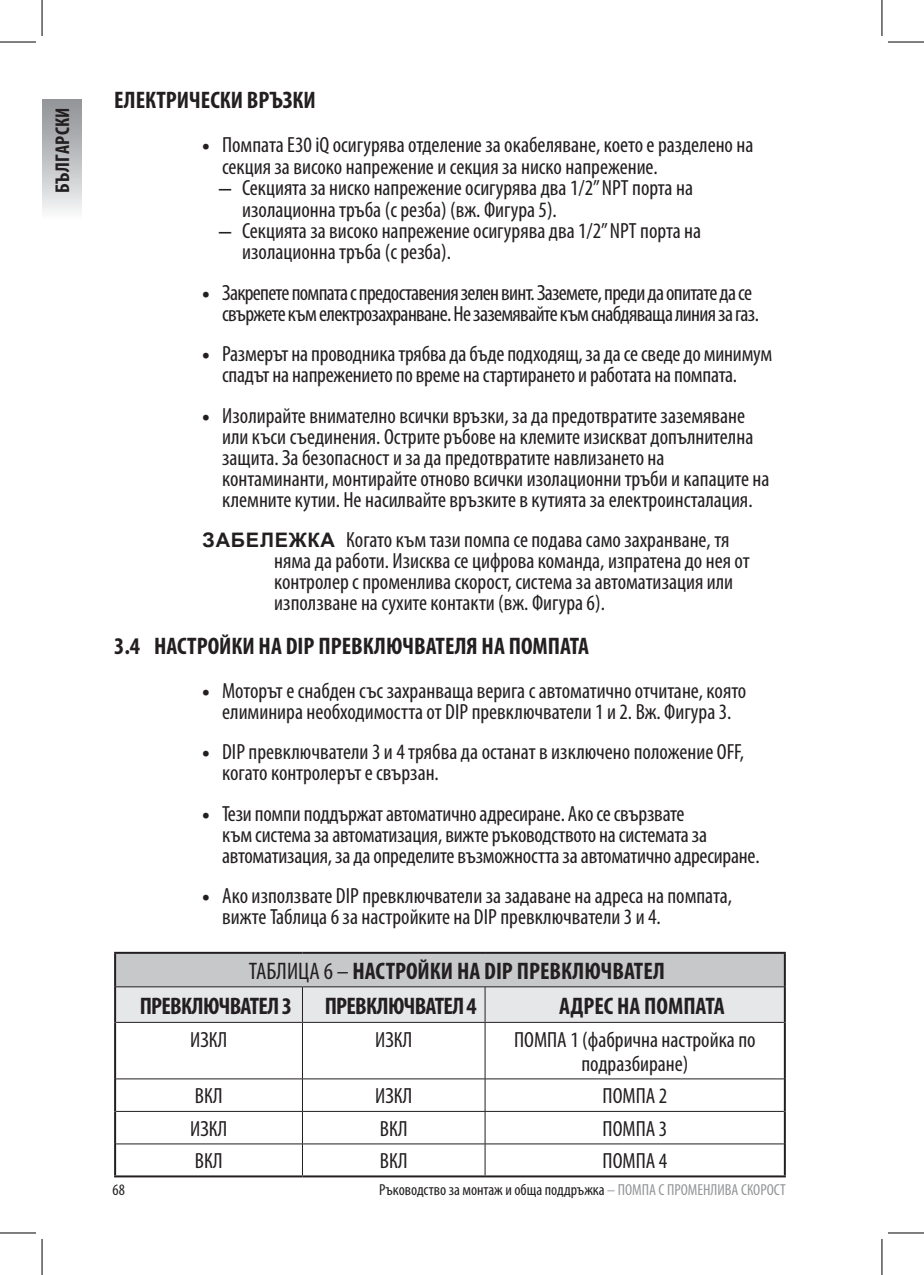
<style>
.page{position:relative;width:924px;height:1275px;background:#fff}
.page>*{position:absolute;margin:0;border:0;box-sizing:border-box;transform-origin:0 0}
.SECTION_3_header_12{font:700 condensed 24px "Myriad Pro";color:#231f20}
.TABLE_header_plain_1{font:700 condensed 24px "Myriad Pro";letter-spacing:-.03em;color:#231f20}
.TABLE_header_plain_1-2{font:700 condensed 24px "Myriad Pro";color:#231f20}
.Note{font:condensed 22px/21px "Myriad Pro";color:#231f20}
.Note-2{font:condensed 22px/21px "Myriad Pro";letter-spacing:-.03em;color:#231f20}
.TABLE_cell_text_11_1{font:condensed 22px/24px "Myriad Pro";color:#231f20;text-align:center}
.t1{font:700 condensed 20px "Myriad Pro";letter-spacing:.02em;color:#231f20}
.t2{font:condensed 16px "Myriad Pro";color:#231f20}
.s1{font-weight:600;font-size:28px}
.s2{font-size:28px}
.s3{font-family:"Arial";font-weight:700;font-stretch:normal;font-size:20px}
.s4{font-weight:400}
.s5{color:#939598}
</style>
<div class="page">
<svg style="left:42px;top:99px;width:39px;height:113px;background:#bebfc2"></svg>
<div style="left:115px;top:952px;width:669px;height:34px;background:#c7c8ca"></div>
<div style="left:116px;top:987px;width:667px;height:35px;background:#e6e7e9"></div>
<svg style="left:116px;top:1023px;width:667px;height:152px"></svg>
<hr style="left:114px;top:952px;width:188px;height:2px;background:#231f20">
<hr style="left:114px;top:954px;width:2px;height:33px;background:#231f20">
<hr style="left:302px;top:952px;width:183px;height:2px;background:#231f20">
<hr style="left:485px;top:952px;width:300px;height:2px;background:#231f20">
<hr style="left:783px;top:954px;width:2px;height:33px;background:#231f20">
<hr style="left:114px;top:1022px;width:2px;height:57px;background:#231f20">
<hr style="left:783px;top:1022px;width:2px;height:57px;background:#231f20">
<hr style="left:114px;top:1079px;width:2px;height:32px;background:#231f20">
<hr style="left:783px;top:1079px;width:2px;height:32px;background:#231f20">
<hr style="left:114px;top:1111px;width:2px;height:33px;background:#231f20">
<hr style="left:783px;top:1111px;width:2px;height:33px;background:#231f20">
<hr style="left:114px;top:1144px;width:2px;height:31px;background:#231f20">
<hr style="left:783px;top:1144px;width:2px;height:31px;background:#231f20">
<hr style="left:114px;top:1175px;width:188px;height:2px;background:#231f20">
<hr style="left:302px;top:1175px;width:183px;height:2px;background:#231f20">
<hr style="left:485px;top:1175px;width:300px;height:2px;background:#231f20">
<hr style="left:302px;top:1023px;width:1px;height:55px;background:#231f20">
<hr style="left:484px;top:1023px;width:1px;height:55px;background:#231f20">
<hr style="left:116px;top:1078px;width:186px;height:1px;background:#231f20">
<hr style="left:302px;top:1078px;width:183px;height:1px;background:#231f20">
<hr style="left:302px;top:1079px;width:1px;height:32px;background:#231f20">
<hr style="left:485px;top:1078px;width:298px;height:1px;background:#231f20">
<hr style="left:484px;top:1079px;width:1px;height:32px;background:#231f20">
<hr style="left:116px;top:1111px;width:186px;height:1px;background:#231f20">
<hr style="left:302px;top:1111px;width:183px;height:1px;background:#231f20">
<hr style="left:302px;top:1111px;width:1px;height:32px;background:#231f20">
<hr style="left:485px;top:1111px;width:298px;height:1px;background:#231f20">
<hr style="left:484px;top:1111px;width:1px;height:32px;background:#231f20">
<hr style="left:116px;top:1143px;width:186px;height:1px;background:#231f20">
<hr style="left:302px;top:1143px;width:183px;height:1px;background:#231f20">
<hr style="left:302px;top:1144px;width:1px;height:31px;background:#231f20">
<hr style="left:485px;top:1143px;width:298px;height:1px;background:#231f20">
<hr style="left:484px;top:1144px;width:1px;height:31px;background:#231f20">
<hr style="left:116px;top:986px;width:186px;height:1px;background:#231f20">
<hr style="left:302px;top:986px;width:183px;height:1px;background:#231f20">
<hr style="left:302px;top:987px;width:1px;height:35px;background:#231f20">
<hr style="left:485px;top:986px;width:298px;height:1px;background:#231f20">
<hr style="left:484px;top:987px;width:1px;height:35px;background:#231f20">
<hr style="left:114px;top:987px;width:2px;height:35px;background:#231f20">
<hr style="left:783px;top:987px;width:2px;height:35px;background:#231f20">
<hr style="left:116px;top:1022px;width:186px;height:1px;background:#231f20">
<hr style="left:302px;top:1022px;width:183px;height:1px;background:#231f20">
<hr style="left:485px;top:1022px;width:298px;height:1px;background:#231f20">
<hr style="left:0;top:42px;width:36px;height:1px;background:#000">
<hr style="left:887px;top:42px;width:36px;height:1px;background:#000">
<hr style="left:0;top:1232px;width:36px;height:1px;background:#000">
<hr style="left:887px;top:1232px;width:36px;height:1px;background:#000">
<hr style="left:42px;top:0;width:1px;height:36px;background:#000">
<hr style="left:42px;top:1239px;width:1px;height:36px;background:#000">
<hr style="left:881px;top:0;width:1px;height:36px;background:#000">
<hr style="left:881px;top:1239px;width:1px;height:36px;background:#000">
<p class="t1" style="left:50px;top:193px;width:87px;rotate:-90deg">БЪЛГАРСКИ</p>
<p class="SECTION_3_header_12" style="left:114px;top:85px;width:203px">ЕЛЕКТРИЧЕСКИ ВРЪЗКИ</p>
<p class="Note" style="left:222px;top:133px;width:532px;line-height:22px;text-indent:-20px"><span class="s1">•</span> Помпата E30 iQ осигурява отделение за окабеляване, което е разделено на секция за високо напрежение и секция за ниско напрежение.</p>
<p class="Note" style="left:242px;top:176px;width:452px;line-height:22px;text-indent:-24px"><span class="s2">–</span> Секцията за ниско напрежение осигурява два 1/2” NPT порта на изолационна тръба (с резба) (вж. Фигура 5).</p>
<p class="Note" style="left:242px;top:220px;width:460px;text-indent:-24px"><span class="s2">–</span> Секцията за високо напрежение осигурява два 1/2” NPT порта на изолационна тръба (с резба).</p>
<p class="Note-2" style="left:222px;top:281px;width:538px;text-indent:-20px"><span class="s1">•</span> Закрепете помпата с предоставения зелен винт. Заземете, преди да опитате да се свържете към електрозахранване. Не заземявайте към снабдяваща линия за газ.</p>
<p class="Note" style="left:222px;top:343px;width:551px;text-indent:-20px"><span class="s1">•</span> Размерът на проводника трябва да бъде подходящ, за да се сведе до минимум спадът на напрежението по време на стартирането и работата на помпата.</p>
<p class="Note" style="left:222px;top:404px;width:548px;text-indent:-20px"><span class="s1">•</span> Изолирайте внимателно всички връзки, за да предотвратите заземяване или къси съединения. Острите ръбове на клемите изискват допълнителна защита. За безопасност и за да предотвратите навлизането на контаминанти, монтирайте отново всички изолационни тръби и капаците на клемните кутии. Не насилвайте връзките в кутията за електроинсталация.</p>
<p class="Note" style="left:274px;top:529px;width:477px;text-indent:-72px"><span class="s3">ЗАБЕЛЕЖКА</span> Когато към тази помпа се подава само захранване, тя няма да работи. Изисква се цифрова команда, изпратена до нея от контролер с променлива скорост, система за автоматизация или използване на сухите контакти (вж. Фигура 6).</p>
<p class="SECTION_3_header_12" style="left:114px;top:631px;width:476px">3.4 НАСТРОЙКИ НА DIP ПРЕВКЛЮЧВАТЕЛЯ НА ПОМПАТА</p>
<p class="Note" style="left:202px;top:679px;width:545px;text-align:center"><span class="s1">•</span> Моторът е снабден със захранваща верига с автоматично отчитане, която елиминира необходимостта от DIP превключватели 1 и 2. Вж. Фигура 3.</p>
<p class="Note" style="left:222px;top:741px;width:523px;text-indent:-20px"><span class="s1">•</span> DIP превключватели 3 и 4 трябва да останат в изключено положение OFF, когато контролерът е свързан.</p>
<p class="Note" style="left:222px;top:802px;width:538px;text-indent:-20px"><span class="s1">•</span> Тези помпи поддържат автоматично адресиране. Ако се свързвате<br>към система за автоматизация, вижте ръководството на системата за автоматизация, за да определите възможността за автоматично адресиране.</p>
<p class="Note" style="left:222px;top:885px;width:511px;text-indent:-20px"><span class="s1">•</span> Ако използвате DIP превключватели за задаване на адреса на помпата, вижте Таблица 6 за настройките на DIP превключватели 3 и 4.</p>
<p class="SECTION_3_header_12" style="left:249px;top:956px;width:417px"><span class="s4">ТАБЛИЦА 6 –</span> НАСТРОЙКИ НА DIP ПРЕВКЛЮЧВАТЕЛ</p>
<p class="TABLE_header_plain_1" style="left:140px;top:990px;width:154px">ПРЕВКЛЮЧВАТЕЛ 3</p>
<p class="TABLE_header_plain_1" style="left:324px;top:990px;width:154px">ПРЕВКЛЮЧВАТЕЛ 4</p>
<p class="TABLE_header_plain_1-2" style="left:559px;top:990px;width:167px">АДРЕС НА ПОМПАТА</p>
<p class="TABLE_cell_text_11_1" style="left:190px;top:1027px;width:39px">ИЗКЛ</p>
<p class="TABLE_cell_text_11_1" style="left:375px;top:1027px;width:39px">ИЗКЛ</p>
<p class="TABLE_cell_text_11_1" style="left:514px;top:1027px;width:243px">ПОМПА 1 (фабрична настройка по подразбиране)</p>
<p class="TABLE_cell_text_11_1" style="left:195px;top:1083px;width:29px">ВКЛ</p>
<p class="TABLE_cell_text_11_1" style="left:375px;top:1083px;width:39px">ИЗКЛ</p>
<p class="TABLE_cell_text_11_1" style="left:602px;top:1083px;width:66px">ПОМПА 2</p>
<p class="TABLE_cell_text_11_1" style="left:190px;top:1116px;width:39px">ИЗКЛ</p>
<p class="TABLE_cell_text_11_1" style="left:379px;top:1116px;width:29px">ВКЛ</p>
<p class="TABLE_cell_text_11_1" style="left:602px;top:1116px;width:66px">ПОМПА 3</p>
<p class="TABLE_cell_text_11_1" style="left:195px;top:1148px;width:29px">ВКЛ</p>
<p class="TABLE_cell_text_11_1" style="left:379px;top:1148px;width:29px">ВКЛ</p>
<p class="TABLE_cell_text_11_1" style="left:602px;top:1148px;width:66px">ПОМПА 4</p>
<p class="t2" style="left:112px;top:1180px;width:14px">68</p>
<p class="t2" style="left:379px;top:1180px;width:408px">Ръководство за монтаж и обща поддръжка <span class="s5">– ПОМПА С ПРОМЕНЛИВА СКОРОСТ</span></p>
</div>
